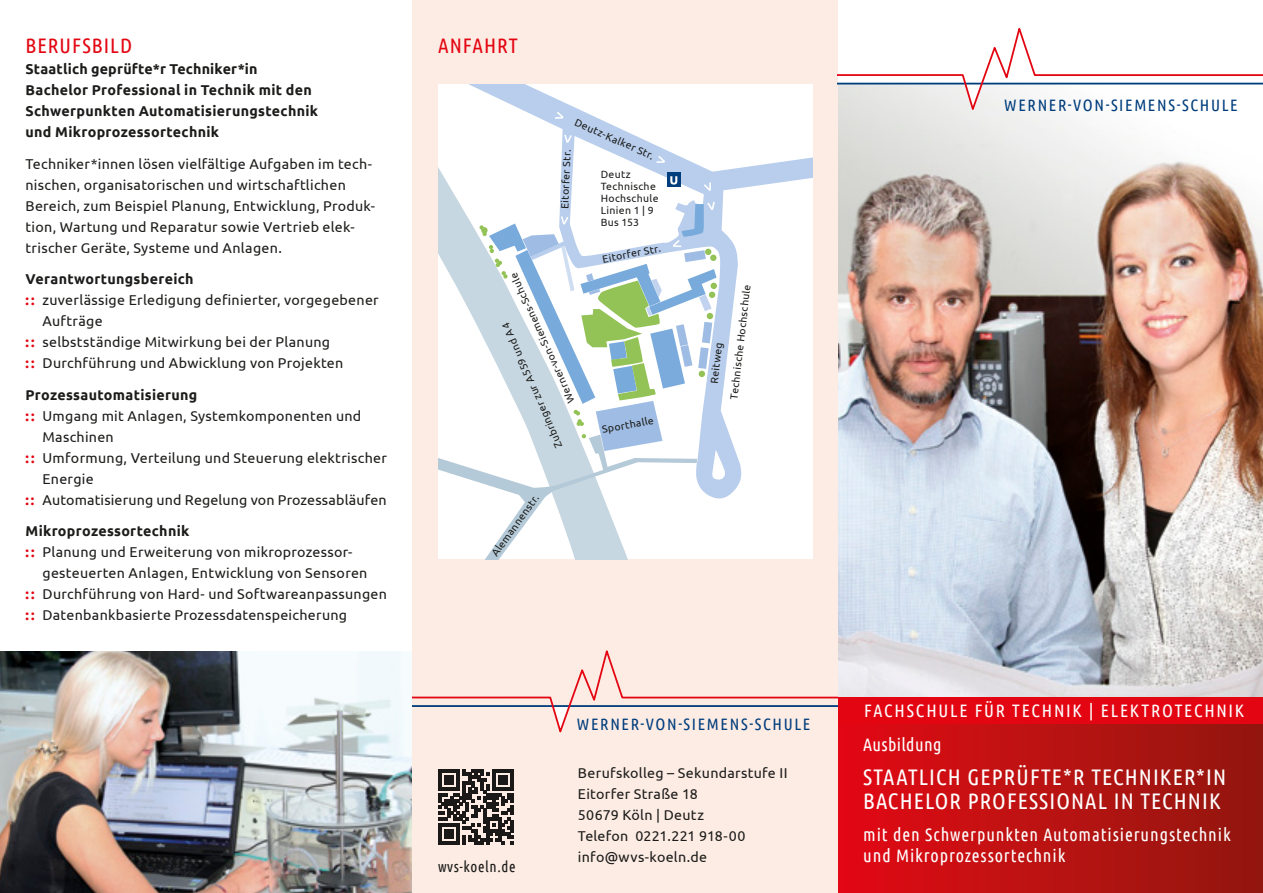
<style>
.page{position:relative;width:1263px;height:893px;background:#fff}
.page>*{position:absolute;margin:0;border:0;box-sizing:border-box;transform-origin:0 0}
.t1{font:22.5px/24px "Ubuntu Condensed";letter-spacing:.05em;color:#fff}
.t2{font:21px "Ubuntu Condensed";letter-spacing:.05em;color:#e30612}
.t3{font:18px/21px "Ubuntu Condensed";letter-spacing:.05em;color:#fff}
.t4{font:18px "Ubuntu Condensed";letter-spacing:.095em;color:#fff}
.t5{font:18px "Ubuntu Condensed";letter-spacing:.02em;color:#fff}
.t6{font:16.5px "Ubuntu Condensed";letter-spacing:.1em;color:#003d7c}
.t7{font:15px "Ubuntu Condensed";letter-spacing:.04em;color:#1c1c1a}
.t8{font:14.25px/21px "Ubuntu";letter-spacing:.02em;color:#1c1c1a}
.t9{font:700 14.25px/21px "Ubuntu";letter-spacing:.02em;color:#1c1c1a}
.t10{font:10.5px/12px "Ubuntu";letter-spacing:.035em;color:#1c1c1a}
.s1{font-weight:700;color:#e30612}
</style>
<div class="page">
<img style="left:838px;top:115px;width:425px;height:582px">
<img style="left:0;top:652px;width:412px;height:241px">
<div style="left:838px;top:723px;width:425px;height:170px;background:linear-gradient(to right,#e30a14,#91180f)"></div>
<div style="left:838px;top:697px;width:425px;height:27px;background:#e30612"></div>
<div style="left:412px;top:0;width:426px;height:893px;background:#fdece4"></div>
<div style="left:438px;top:85px;width:374px;height:474px;background:#fff"></div>
<svg style="left:438px;top:167px;width:21px;height:35px"></svg>
<svg style="left:470px;top:85px;width:342px;height:414px"></svg>
<svg style="left:555px;top:112px;width:8px;height:7px"></svg>
<svg style="left:656px;top:156px;width:9px;height:7px"></svg>
<svg style="left:704px;top:182px;width:7px;height:9px"></svg>
<svg style="left:564px;top:135px;width:8px;height:8px"></svg>
<div style="left:667px;top:173px;width:13px;height:14px;background:#003d7c"></div>
<svg style="left:670px;top:176px;width:7px;height:9px"></svg>
<svg style="left:438px;top:202px;width:279px;height:357px"></svg>
<svg style="left:838px;top:28px;width:425px;height:87px"></svg>
<svg style="left:412px;top:650px;width:426px;height:83px"></svg>
<svg style="left:438px;top:769px;width:76px;height:76px"></svg>
<svg style="left:439px;top:770px;width:75px;height:75px"></svg>
<hr style="left:493px;top:770px;width:21px;height:3px;background:#1c1c1a">
<h2 class="t2" style="left:26px;top:33px;width:108px">BERUFSBILD</h2>
<h2 class="t2" style="left:438px;top:33px;width:81px">ANFAHRT</h2>
<p class="t9" style="left:26px;top:58px;width:294px">Staatlich geprüfte*r Techniker*in Bachelor Professional in Technik mit den Schwerpunkten Automatisierungstechnik und Mikroprozessortechnik</p>
<p class="t8" style="left:26px;top:153px;width:350px">Techniker*innen lösen vielfältige Aufgaben im tech&shy;nischen, organisatorischen und wirtschaftlichen Bereich, zum Beispiel Planung, Entwicklung, Produk&shy;tion, Wartung und Reparatur sowie Vertrieb elek&shy;trischer Geräte, Systeme und Anlagen.</p>
<p class="t9" style="left:26px;top:268px;width:170px">Verantwortungsbereich</p>
<p class="t8" style="left:26px;top:289px;width:355px"><span class="s1">: :</span> zuverlässige Erledigung definierter, vorgegebener</p>
<p class="t8" style="left:43px;top:310px;width:62px">Aufträge</p>
<p class="t8" style="left:26px;top:331px;width:306px"><span class="s1">: :</span> selbstständige Mitwirkung bei der Planung</p>
<p class="t8" style="left:26px;top:352px;width:319px"><span class="s1">: :</span> Durchführung und Abwicklung von Projekten</p>
<p class="t9" style="left:26px;top:384px;width:173px">Prozessautomatisierung</p>
<p class="t8" style="left:26px;top:405px;width:337px"><span class="s1">: :</span> Umgang mit Anlagen, Systemkomponenten und</p>
<p class="t8" style="left:43px;top:426px;width:73px">Maschinen</p>
<p class="t8" style="left:26px;top:447px;width:363px"><span class="s1">: :</span> Umformung, Verteilung und Steuerung elektrischer</p>
<p class="t8" style="left:43px;top:468px;width:53px">Energie</p>
<p class="t8" style="left:26px;top:489px;width:363px"><span class="s1">: :</span> Automatisierung und Regelung von Prozessabläufen</p>
<p class="t9" style="left:26px;top:520px;width:165px">Mikroprozessortechnik</p>
<p class="t8" style="left:26px;top:541px;width:327px"><span class="s1">: :</span> Planung und Erweiterung von mikroprozessor-</p>
<p class="t8" style="left:43px;top:562px;width:326px">gesteuerten Anlagen, Entwicklung von Sensoren</p>
<p class="t8" style="left:26px;top:583px;width:363px"><span class="s1">: :</span> Durchführung von Hard- und Softwareanpassungen</p>
<p class="t8" style="left:26px;top:604px;width:323px"><span class="s1">: :</span> Datenbankbasierte Prozessdatenspeicherung</p>
<p class="t10" style="left:578px;top:116px;width:87px;rotate:24deg">Deutz-Kalker Str.</p>
<p class="t10" style="left:558px;top:209px;width:61px;rotate:-88deg">Eitorfer Str.</p>
<p class="t10" style="left:601px;top:168px;width:59px">Deutz<br>Technische<br>Hochschule<br>Linien 1 | 9<br>Bus 153</p>
<p class="t10" style="left:601px;top:253px;width:61px;rotate:-10deg">Eitorfer Str.</p>
<p class="t10" style="left:566px;top:405px;width:143px;rotate:-115deg">Werner-von-Siemens-Schule</p>
<p class="t10" style="left:553px;top:450px;width:137px;rotate:-113deg">Zubringer zur A559 und A4</p>
<p class="t10" style="left:601px;top:423px;width:54px;rotate:-10deg">Sporthalle</p>
<p class="t10" style="left:488px;top:551px;width:75px;rotate:-54deg">Alemannenstr.</p>
<p class="t10" style="left:728px;top:399px;width:117px;rotate:-84deg">Technische Hochschule</p>
<p class="t10" style="left:708px;top:383px;width:43px;rotate:-84deg">Reitweg</p>
<p class="t7" style="left:438px;top:858px;width:79px">wvs-koeln.de</p>
<p class="t6" style="left:577px;top:714px;width:235px">WERNER-VON-SIEMENS-SCHULE</p>
<p class="t8" style="left:578px;top:762px;width:211px">Berufskolleg – Sekundarstufe II<br>Eitorfer Straße 18<br>50679 Köln | Deutz<br>Telefon 0221.221 918-00 info@wvs-koeln.de</p>
<p class="t6" style="left:1004px;top:95px;width:235px">WERNER-VON-SIEMENS-SCHULE</p>
<p class="t4" style="left:864px;top:699px;width:381px">FACHSCHULE FÜR TECHNIK | ELEKTROTECHNIK</p>
<p class="t5" style="left:863px;top:733px;width:80px">Ausbildung</p>
<h1 class="t1" style="left:863px;top:764px;width:364px">STAATLICH GEPRÜFTE*R TECHNIKER*IN<br>BACHELOR PROFESSIONAL IN TECHNIK</h1>
<p class="t3" style="left:863px;top:823px;width:369px">mit den Schwerpunkten Automatisierungstechnik und Mikroprozessortechnik</p>
</div>
